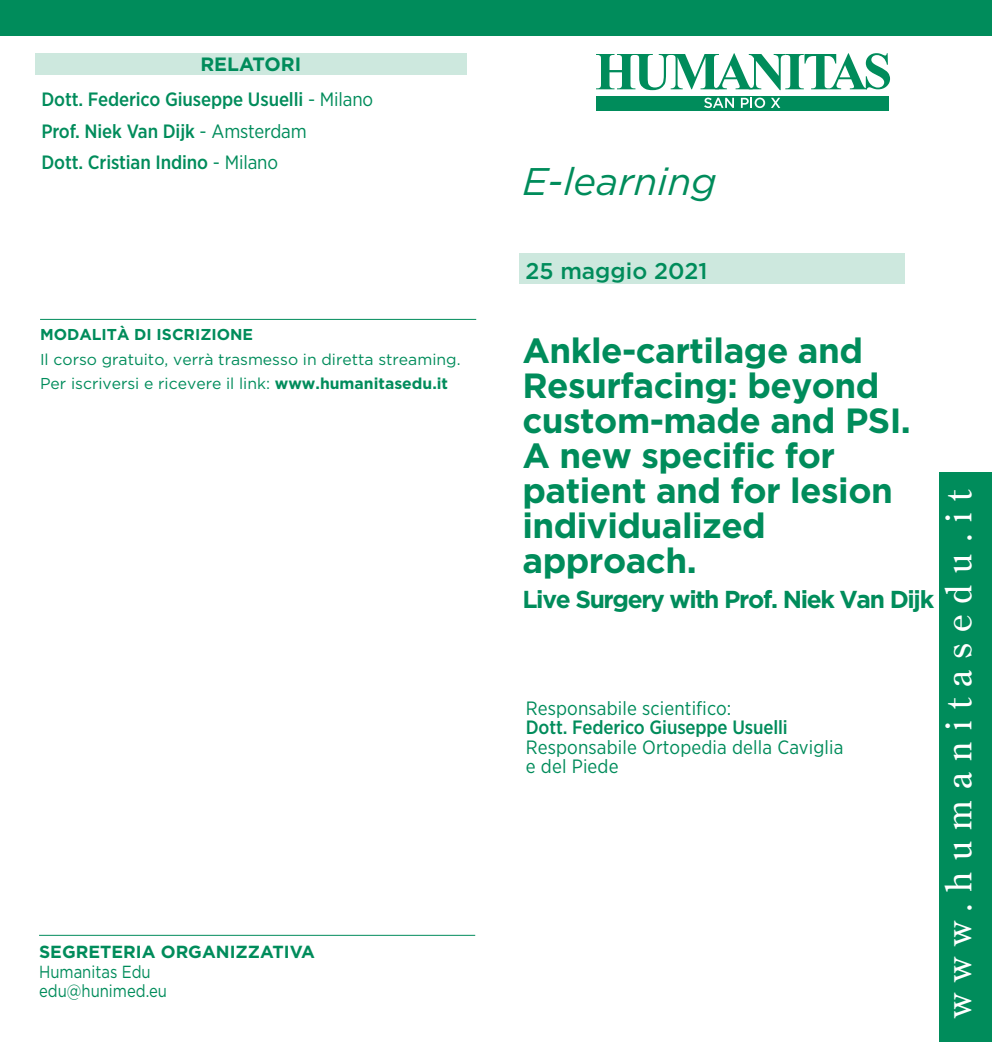
<style>
.page{position:relative;width:992px;height:1042px;background:#fff}
.page>*{position:absolute;margin:0;border:0;box-sizing:border-box;transform-origin:0 0}
.t1{font:italic 38.5px "Gotham";color:#008c5b}
.t2{font:700 35px/35px "Gotham";letter-spacing:-.015em;color:#008c5b}
.t3{font:35px "Century Old Style";letter-spacing:.325em;color:#fff}
.t4{font:700 24.5px "Gotham";letter-spacing:-.055em;color:#008c5b}
.t5{font:500 22.75px "Gotham";color:#008c5b}
.t6{font:500 19.25px/31.5px "Gotham Narrow";letter-spacing:-.005em;color:#008c5b}
.t7{font:19.25px/19.2px "Gotham Narrow";letter-spacing:.005em;color:#008c5b}
.t8{font:700 19.25px "Gotham";color:#008c5b}
.t9{font:17.5px/19.2px "Gotham";color:#008c5b;scale:.85 1}
.t10{font:700 17.5px "Gotham";color:#008c5b}
.t11{font:15.75px/24.5px "Gotham";color:#008c5b}
.t12{font:700 15.75px "Gotham";color:#008c5b}
.s1{font-weight:400}
.s2{font-weight:700}
</style>
<div class="page">
<div style="left:940px;top:472px;width:52px;height:570px;background:#008c5b"></div>
<hr style="left:39px;top:935px;width:436px;height:1px;background:#008c5b">
<hr style="left:40px;top:319px;width:436px;height:1px;background:#008c5b">
<div style="left:35px;top:54px;width:431px;height:21px;background:#cde8de"></div>
<div style="left:596px;top:96px;width:292px;height:15px;background:#008c5b"></div>
<svg style="left:596px;top:53px;width:294px;height:37px"></svg>
<svg style="left:704px;top:98px;width:30px;height:10px"></svg>
<svg style="left:741px;top:98px;width:24px;height:10px"></svg>
<svg style="left:771px;top:98px;width:9px;height:10px"></svg>
<div style="left:0;top:0;width:992px;height:36px;background:#008c5b"></div>
<div style="left:519px;top:254px;width:385px;height:30px;background:#cde8de"></div>
<p class="t8" style="left:200px;top:51px;width:102px">RELATORI</p>
<p class="t6" style="left:41px;top:83px;width:333px">Dott. Federico Giuseppe Usuelli <span class="s1">- Milano<br></span>Prof. Niek Van Dijk <span class="s1">- Amsterdam<br></span>Dott. Cristian Indino <span class="s1">- Milano</span></p>
<p class="t12" style="left:40px;top:324px;width:215px">MODALITÀ DI ISCRIZIONE</p>
<p class="t11" style="left:40px;top:346px;width:422px">Il corso gratuito, verrà trasmesso in diretta streaming.<br>Per iscriversi e ricevere il link: <span class="s2">www.humanitasedu.it</span></p>
<p class="t10" style="left:39px;top:940px;width:277px">SEGRETERIA ORGANIZZATIVA</p>
<p class="t9" style="left:39px;top:961px;width:152px">Humanitas Edu edu@hunimed.eu</p>
<h1 class="t1" style="left:522px;top:156px;width:196px">E-learning</h1>
<p class="t5" style="left:525px;top:256px;width:184px">25 maggio 2021</p>
<h2 class="t2" style="left:522px;top:333px;width:390px">Ankle-cartilage and<br>Resurfacing: beyond custom-made and PSI.<br>A new specific for patient and for lesion individualized approach.</h2>
<p class="t4" style="left:522px;top:583px;width:413px">Live Surgery with Prof. Niek Van Dijk</p>
<p class="t7" style="left:526px;top:698px;width:207px">Responsabile scientifico:</p>
<p class="t6" style="left:526px;top:711px;width:263px">Dott. Federico Giuseppe Usuelli</p>
<p class="t7" style="left:526px;top:737px;width:319px">Responsabile Ortopedia della Caviglia e del Piede</p>
<h2 class="t3" style="left:936px;top:1018px;width:530px;rotate:-90deg">www.humanitasedu.it</h2>
</div>
